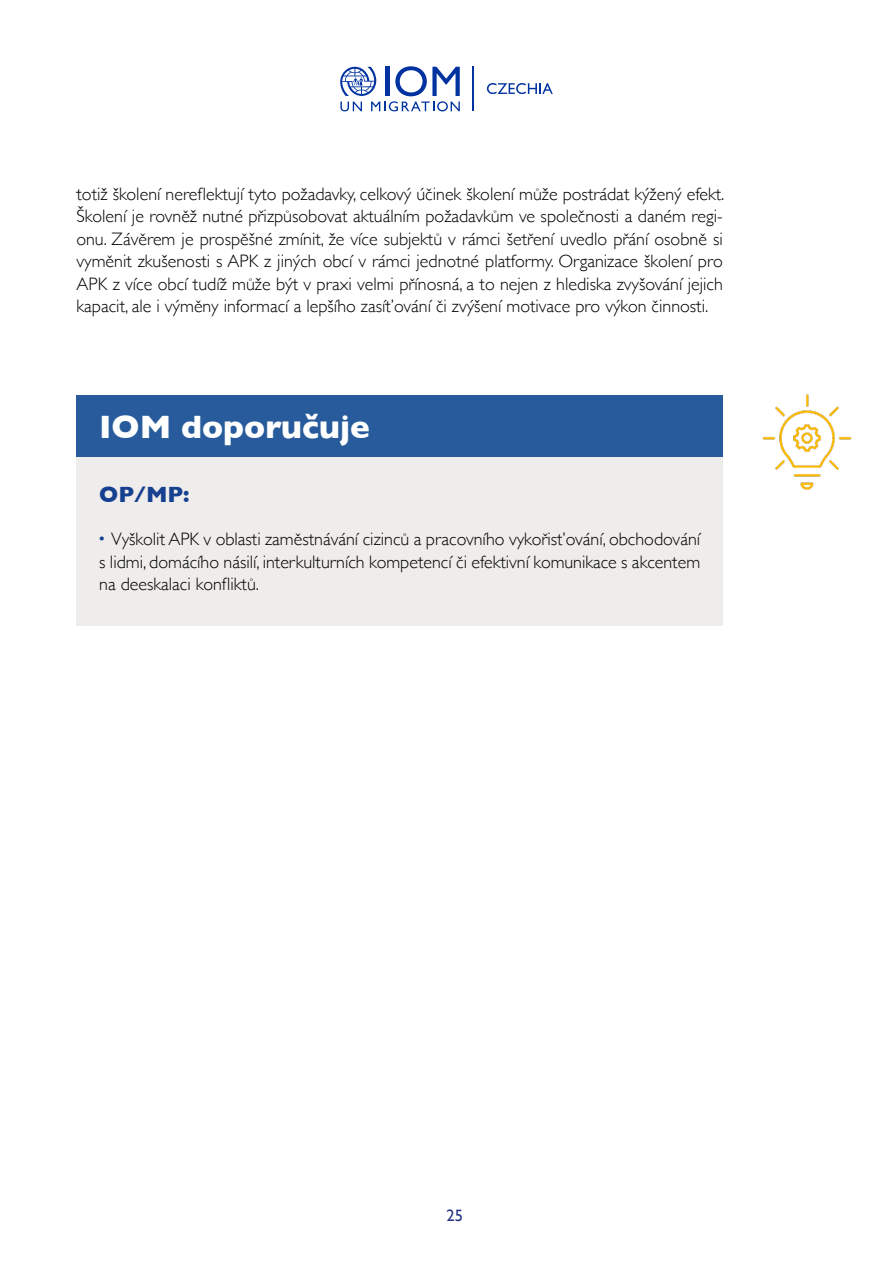
<style>
.page{position:relative;width:893px;height:1263px;background:#fff}
.page>*{position:absolute;margin:0;border:0;box-sizing:border-box;transform-origin:0 0}
.t1{font:700 33px "Gill Sans";color:#fff}
.t2{font:700 22.5px "Gill Sans";color:#164190}
.t3{font:300 18px/22.5px "Gill Sans";color:#000;text-align:justify}
.t4{font:16.5px "Gill Sans";color:#283583}
.s1{font-weight:700;font-size:19.5px;color:#164190}
</style>
<div class="page">
<hr style="left:473px;top:67px;width:1px;height:44px;background:#0033a0">
<svg style="left:340px;top:66px;width:120px;height:46px"></svg>
<svg style="left:487px;top:83px;width:66px;height:11px"></svg>
<div style="left:77px;top:395px;width:646px;height:62px;background:#275b9b"></div>
<div style="left:77px;top:457px;width:646px;height:169px;background:#efedeb"></div>
<img style="left:762px;top:394px;width:90px;height:96px">
<p class="t3" style="left:77px;top:182px;width:649px">totiž školení nereflektují tyto požadavky, celkový účinek školení může postrádat kýžený efekt.<br>Školení je rovněž nutné přizpůsobovat aktuálním požadavkům ve společnosti a daném regi&shy;onu. Závěrem je prospěšné zmínit, že více subjektů v rámci šetření uvedlo přání osobně si vyměnit zkušenosti s APK z jiných obcí v rámci jednotné platformy. Organizace školení pro APK z více obcí tudíž může být v praxi velmi přínosná, a to nejen z hlediska zvyšování jejich kapacit, ale i výměny informací a lepšího zasíťování či zvýšení motivace pro výkon činnosti.</p>
<h1 class="t1" style="left:99px;top:400px;width:272px">IOM doporučuje</h1>
<p class="t2" style="left:99px;top:477px;width:92px">OP/MP:</p>
<p class="t3" style="left:99px;top:527px;width:602px"><span class="s1">·</span> Vyškolit APK v oblasti zaměstnávání cizinců a pracovního vykořisťování, obchodování s lidmi, domácího násilí, interkulturních kompetencí či efektivní komunikace s akcentem na deeskalaci konfliktů.</p>
<p class="t4" style="left:446px;top:1206px;width:18px">25</p>
</div>
